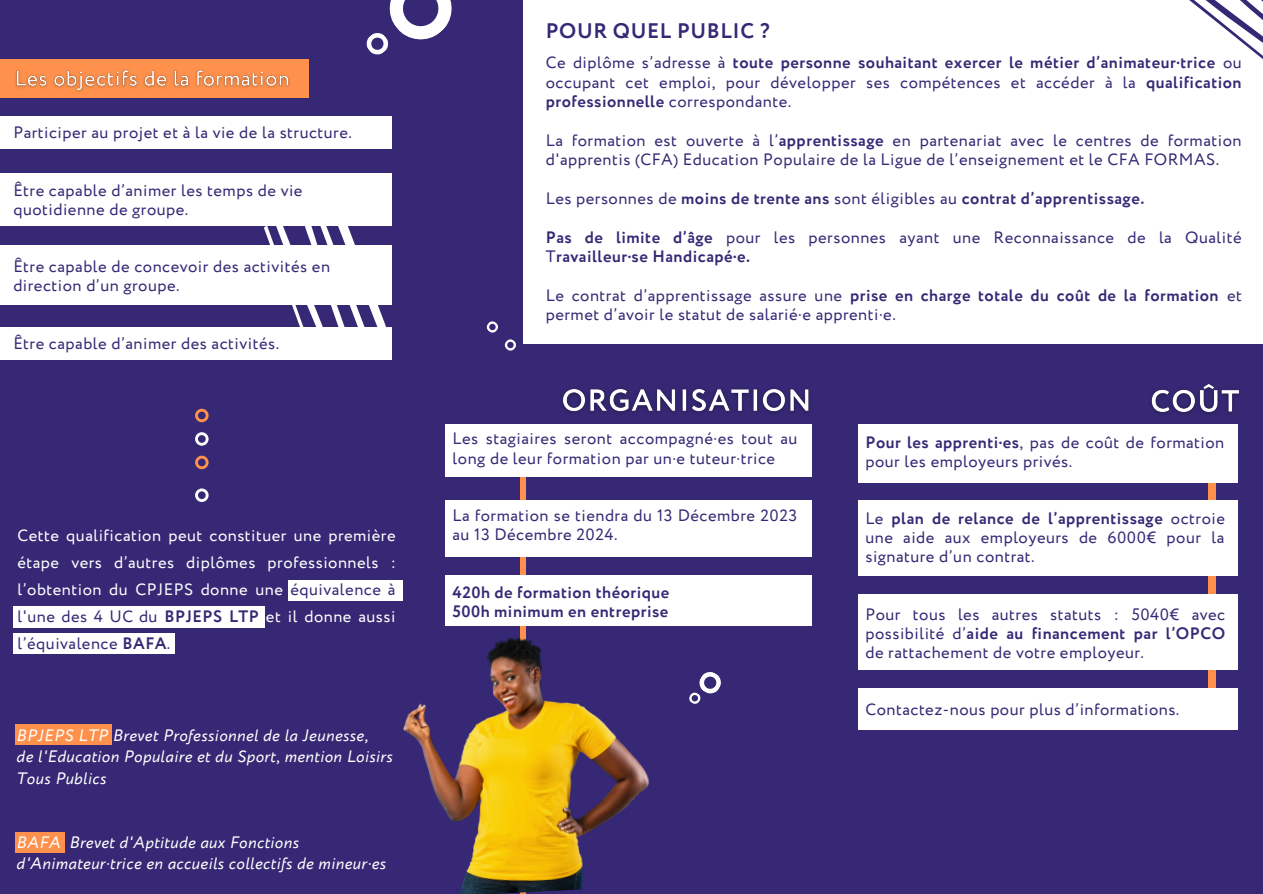
<style>
.page{position:relative;width:1263px;height:894px;background:#fff}
.page>*{position:absolute;margin:0;border:0;box-sizing:border-box;transform-origin:0 0}
.t1{font:700 21px "Circe";letter-spacing:.03em;color:#372875}
.t2{font:16.5px/19px "Circe";letter-spacing:.03em;color:#372875}
.t3{font:italic 16.5px/21.3px "Circe";letter-spacing:.03em;color:#fff}
.t4{font:16.5px/27px "Circe";letter-spacing:.03em;color:#fff;text-align:justify}
.t5{font:700 16.5px "Circe";letter-spacing:.03em;color:#372875}
.s1{color:#372875}
.s2{font-weight:700;color:#372875}
.s3{font-weight:700}
.s4{font-weight:400}
</style>
<div class="page">
<div style="left:0;top:0;width:1263px;height:893px;background:#372875"></div>
<div style="left:0;top:117px;width:392px;height:32px;background:#fff"></div>
<svg style="left:264px;top:226px;width:122px;height:101px"></svg>
<div style="left:0;top:174px;width:392px;height:52px;background:#fff"></div>
<div style="left:0;top:245px;width:392px;height:60px;background:#fff"></div>
<div style="left:0;top:59px;width:309px;height:38px;background:#ff914d"></div>
<svg style="left:366px;top:0;width:86px;height:55px"></svg>
<svg style="left:195px;top:408px;width:14px;height:14px"></svg>
<svg style="left:195px;top:432px;width:14px;height:13px"></svg>
<div style="left:289px;top:580px;width:114px;height:21px;background:#fff"></div>
<div style="left:13px;top:605px;width:252px;height:22px;background:#fff"></div>
<div style="left:13px;top:633px;width:161px;height:21px;background:#fff"></div>
<div style="left:15px;top:724px;width:96px;height:21px;background:#ff914d"></div>
<svg style="left:195px;top:455px;width:14px;height:14px"></svg>
<div style="left:523px;top:0;width:740px;height:343px;background:#fff"></div>
<svg style="left:1189px;top:0;width:74px;height:59px"></svg>
<div style="left:1209px;top:466px;width:6px;height:254px;background:#ff914d"></div>
<div style="left:520px;top:469px;width:6px;height:424px;background:#ff914d"></div>
<div style="left:446px;top:424px;width:366px;height:52px;background:#fff"></div>
<div style="left:858px;top:424px;width:380px;height:58px;background:#fff"></div>
<div style="left:446px;top:500px;width:366px;height:56px;background:#fff"></div>
<div style="left:446px;top:575px;width:366px;height:50px;background:#fff"></div>
<div style="left:858px;top:500px;width:380px;height:75px;background:#fff"></div>
<div style="left:858px;top:594px;width:380px;height:75px;background:#fff"></div>
<div style="left:0;top:327px;width:392px;height:33px;background:#fff"></div>
<img style="left:8px;top:70px;width:288px;height:28px">
<div style="left:15px;top:832px;width:49px;height:21px;background:#ff914d"></div>
<img style="left:562px;top:389px;width:248px;height:25px">
<img style="left:1150px;top:384px;width:90px;height:30px">
<div style="left:858px;top:688px;width:380px;height:42px;background:#fff"></div>
<img style="left:403px;top:611px;width:267px;height:282px">
<svg style="left:195px;top:488px;width:14px;height:14px"></svg>
<svg style="left:689px;top:672px;width:32px;height:32px"></svg>
<svg style="left:486px;top:321px;width:30px;height:30px"></svg>
<p class="t2" style="left:13px;top:124px;width:340px">Participer au projet et à la vie de la structure.</p>
<p class="t2" style="left:13px;top:181px;width:291px">Être capable d’animer les temps de vie quotidienne de groupe.</p>
<p class="t2" style="left:13px;top:258px;width:318px">Être capable de concevoir des activités en direction d’un groupe.</p>
<p class="t2" style="left:13px;top:334px;width:267px">Être capable d’animer des activités.</p>
<p class="t4" style="left:18px;top:522px;width:380px">Cette qualification peut constituer une première étape vers d’autres diplômes professionnels : l’obtention du CPJEPS donne une <span class="s1">équivalence à l'une des 4 UC du</span> <span class="s2">BPJEPS LTP</span> et il donne aussi <span class="s1">l’équivalence</span> <span class="s2">BAFA</span><span class="s1">.</span></p>
<p class="t3" style="left:16px;top:725px;width:353px">BPJEPS LTP Brevet Professionnel de la Jeunesse,</p>
<p class="t3" style="left:16px;top:746px;width:378px">de l'Education Populaire et du Sport, mention Loisirs<br>Tous Publics</p>
<p class="t3" style="left:16px;top:832px;width:371px">BAFA Brevet d'Aptitude aux Fonctions d'Animateur·trice en accueils collectifs de mineur·es</p>
<p class="t1" style="left:546px;top:16px;width:226px">POUR QUEL PUBLIC ?</p>
<p class="t2" style="left:546px;top:54px;width:697px;text-align:justify">Ce diplôme s’adresse à <span class="s3">toute personne souhaitant exercer le métier d’animateur·trice</span> ou occupant cet emploi, pour développer ses compétences et accéder à la <span class="s3">qualification professionnelle</span> correspondante.</p>
<p class="t2" style="left:546px;top:131px;width:697px">La formation est ouverte à l’<span class="s3">apprentissage</span> en partenariat avec le centres de formation d'apprentis (CFA) Education Populaire de la Ligue de l’enseignement et le CFA FORMAS.</p>
<p class="t5" style="left:546px;top:187px;width:600px"><span class="s4">Les personnes de</span> moins de trente ans <span class="s4">sont éligibles au</span> contrat d’apprentissage.</p>
<p class="t2" style="left:546px;top:228px;width:697px"><span class="s3">Pas de limite d’âge</span> pour les personnes ayant une Reconnaissance de la Qualité<br>T<span class="s3">ravailleur·se Handicapé·e.</span></p>
<p class="t2" style="left:546px;top:286px;width:698px">Le contrat d’apprentissage assure une <span class="s3">prise en charge totale du coût de la formation</span> et permet d’avoir le statut de salarié·e apprenti·e.</p>
<p class="t2" style="left:453px;top:430px;width:346px">Les stagiaires seront accompagné·es tout au long de leur formation par un·e tuteur·trice</p>
<p class="t2" style="left:453px;top:506px;width:346px">La formation se tiendra du 13 Décembre 2023 au 13 Décembre 2024.</p>
<p class="t5" style="left:453px;top:580px;width:218px">420h de formation théorique</p>
<p class="t5" style="left:453px;top:599px;width:217px">500h minimum en entreprise</p>
<p class="t2" style="left:865px;top:433px;width:360px"><span class="s3">Pour les apprenti·es</span>, pas de coût de formation pour les employeurs privés.</p>
<p class="t2" style="left:865px;top:509px;width:361px;text-align:justify">Le <span class="s3">plan de relance de l’apprentissage</span> octroie une aide aux employeurs de 6000€ pour la signature d’un contrat.</p>
<p class="t2" style="left:865px;top:605px;width:361px;text-align:justify">Pour tous les autres statuts : 5040€ avec possibilité d’<span class="s3">aide au financement par l’OPCO </span>de rattachement de votre employeur.</p>
<p class="t2" style="left:865px;top:701px;width:315px">Contactez-nous pour plus d’informations.</p>
</div>
